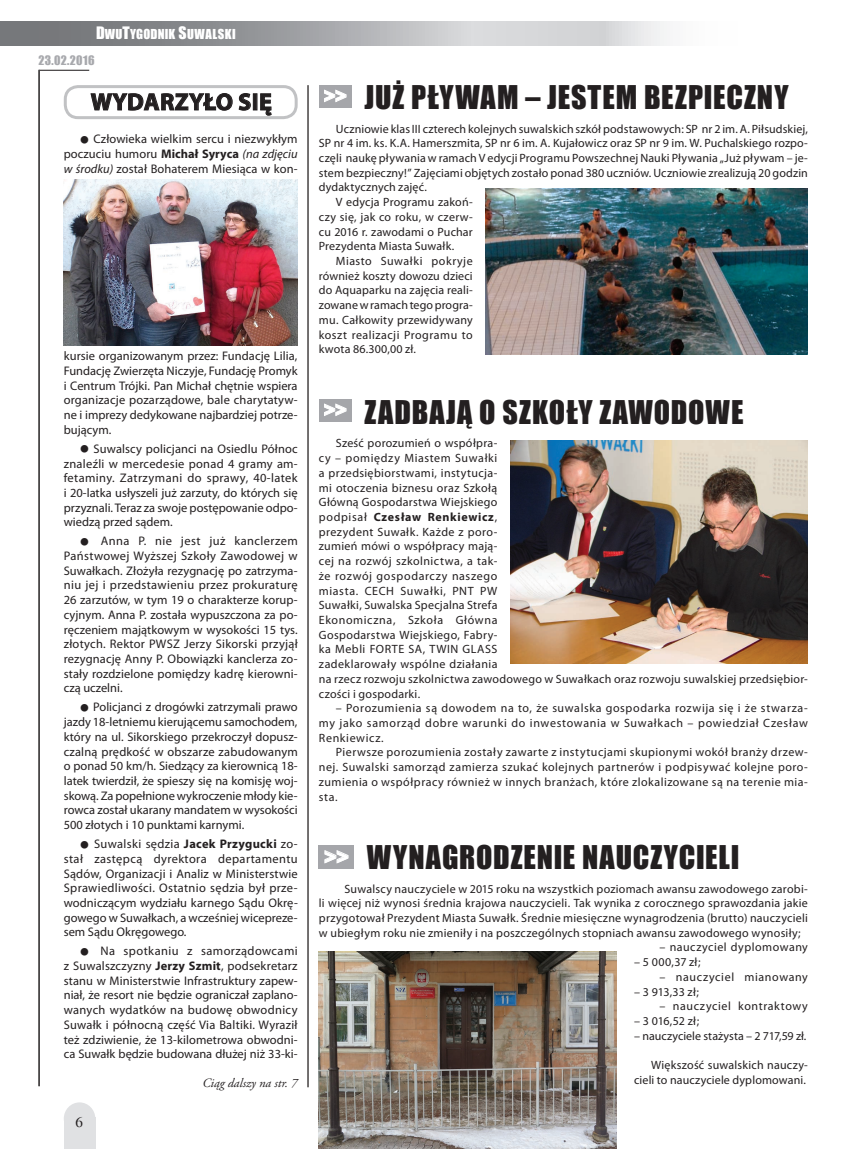
<style>
.page{position:relative;width:859px;height:1149px;background:#fff}
.page>*{position:absolute;margin:0;border:0;box-sizing:border-box;transform-origin:0 0}
._2_tytul_impact_22{font:30px "Impact";letter-spacing:.03em;color:#231f20}
.t1{font:24.6px "Impact";color:#fff;scale:.94 1}
._3_śródtytul{font:700 24px "Myriad Pro";letter-spacing:.02em;color:#231f20}
.t2{font:22.95px "Impact";color:#fff;scale:.94 1}
.t3{font:15px "Times";color:#231f20}
._4_podpis{font:italic 12.75px "Adobe Garamond Pro";color:#231f20}
.t4{font:12.6px "Impact";letter-spacing:.015em;color:#fff}
._6_wydarzenia{font:12.45px/14.7px "Myriad Pro";color:#231f20;text-align:justify}
._6_ramka{font:12px/14.7px "Myriad Pro";letter-spacing:.03em;color:#231f20;text-align:justify}
._6_ramka-2{font:12px "Myriad Pro";letter-spacing:.05em;color:#231f20}
._6_ramka-3{font:12px "Myriad Pro";color:#231f20}
.t5{font:12px "Impact";letter-spacing:.03em;color:#a8a9ad}
.s1{font-size:15.75px}
.s2{font-weight:700}
.s3{font-style:italic}
</style>
<div class="page">
<hr style="left:39px;top:70px;width:1px;height:1015px;background:#231f20">
<hr style="left:39px;top:70px;width:50px;height:1px;background:#231f20">
<div style="left:64px;top:1101px;width:31px;height:33px;background:#e0e1e3;border-radius:50%"></div>
<div style="left:64px;top:1117px;width:31px;height:31px;background:#e0e1e3"></div>
<svg style="left:0;top:21px;width:667px;height:24px;background:#abadaf"></svg>
<hr style="left:307px;top:85px;width:2px;height:1001px;background:#080302">
<svg style="left:63px;top:85px;width:235px;height:33px"></svg>
<img style="left:485px;top:188px;width:323px;height:166px">
<img style="left:319px;top:951px;width:297px;height:197px">
<div style="left:319px;top:85px;width:33px;height:22px;background:#a5a6aa"></div>
<svg style="left:324px;top:90px;width:22px;height:12px"></svg>
<div style="left:319px;top:844px;width:35px;height:24px;background:#a5a6aa"></div>
<svg style="left:325px;top:850px;width:23px;height:12px"></svg>
<img style="left:64px;top:179px;width:234px;height:166px">
<div style="left:319px;top:399px;width:33px;height:22px;background:#a5a6aa"></div>
<svg style="left:324px;top:404px;width:22px;height:11px"></svg>
<img style="left:510px;top:440px;width:298px;height:223px">
<p class="t4" style="left:96px;top:25px;width:141px"><span class="s1">D</span>WU<span class="s1">T</span>YGODNIK <span class="s1">S</span>UWALSKI</p>
<p class="t5" style="left:38px;top:51px;width:58px">23.02.2016</p>
<p class="_3_śródtytul" style="left:91px;top:88px;width:183px">WYDARZYŁO SIĘ</p>
<p class="_6_wydarzenia" style="left:64px;top:132px;width:235px;text-indent:17px">■ Człowieka wielkim sercu i niezwykłym poczuciu humoru <span class="s2">Michał Syryca</span> <span class="s3">(na zdjęciu w środku)</span> został Bohaterem Miesiąca w kon-</p>
<p class="_6_wydarzenia" style="left:64px;top:349px;width:235px">kursie organizowanym przez: Fundację Lilia, Fundację Zwierzęta Niczyje, Fundację Promyk i Centrum Trójki. Pan Michał chętnie wspiera organizacje pozarządowe, bale charytatyw&shy;ne i imprezy dedykowane najbardziej potrze&shy;bującym.</p>
<p class="_6_wydarzenia" style="left:64px;top:441px;width:235px;text-indent:17px">■ Suwalscy policjanci na Osiedlu Północ znaleźli w mercedesie ponad 4 gramy am&shy;fetaminy. Zatrzymani do sprawy, 40-latek i 20-latka usłyszeli już zarzuty, do których się przyznali. Teraz za swoje postępowanie odpo&shy;wiedzą przed sądem.</p>
<p class="_6_wydarzenia" style="left:64px;top:534px;width:236px;text-indent:17px">■ Anna P. nie jest już kanclerzem Państwowej Wyższej Szkoły Zawodowej w Suwałkach. Złożyła rezygnację po zatrzyma&shy;niu jej i przedstawieniu przez prokuraturę 26 zarzutów, w tym 19 o charakterze korup&shy;cyjnym. Anna P. została wypuszczona za po&shy;ręczeniem majątkowym w wysokości 15 tys. złotych. Rektor PWSZ Jerzy Sikorski przyjął rezygnację Anny P. Obowiązki kanclerza zo&shy;stały rozdzielone pomiędzy kadrę kierowni&shy;czą uczelni.</p>
<p class="_6_wydarzenia" style="left:64px;top:700px;width:235px;text-indent:17px">■ Policjanci z drogówki zatrzymali prawo jazdy 18-letniemu kierującemu samochodem, który na ul. Sikorskiego przekroczył dopusz&shy;czalną prędkość w obszarze zabudowanym o ponad 50 km/h. Siedzący za kierownicą 18- latek twierdził, że spieszy się na komisję woj&shy;skową. Za popełnione wykroczenie młody kie&shy;rowca został ukarany mandatem w wysokości 500 złotych i 10 punktami karnymi.</p>
<p class="_6_wydarzenia" style="left:64px;top:836px;width:236px;text-indent:17px">■ Suwalski sędzia <span class="s2">Jacek Przygucki</span> zo&shy;stał zastępcą dyrektora departamentu Sądów, Organizacji i Analiz w Ministerstwie Sprawiedliwości. Ostatnio sędzia był prze&shy;wodniczącym wydziału karnego Sądu Okrę&shy;gowego w Suwałkach, a wcześniej wicepreze&shy;sem Sądu Okręgowego.</p>
<p class="_6_wydarzenia" style="left:64px;top:943px;width:235px;text-indent:17px">■ Na spotkaniu z samorządowcami z Suwalszczyzny <span class="s2">Jerzy Szmit</span>, podsekretarz stanu w Ministerstwie Infrastruktury zapew&shy;niał, że resort nie będzie ograniczał zaplano&shy;wanych wydatków na budowę obwodnicy Suwałk i północną część Via Baltiki. Wyraził też zdziwienie, że 13-kilometrowa obwodni&shy;ca Suwałk będzie budowana dłużej niż 33-ki-</p>
<p class="t3" style="left:75px;top:1113px;width:9px">6</p>
<p class="_4_podpis" style="left:202px;top:1075px;width:97px">Ciąg dalszy na str. 7</p>
<p class="_2_tytul_impact_22" style="left:364px;top:74px;width:426px">JUŻ PŁYWAM – JESTEM BEZPIECZNY</p>
<p class="_6_ramka" style="left:319px;top:121px;width:490px;text-indent:17px">Uczniowie klas III czterech kolejnych suwalskich szkół podstawowych: SP nr 2 im. A. Piłsudskiej, SP nr 4 im. ks. K.A. Hamerszmita, SP nr 6 im. A. Kujałowicz oraz SP nr 9 im. W. Puchalskiego rozpo&shy;częli naukę pływania w ramach V edycji Programu Powszechnej Nauki Pływania „Już pływam – je&shy;stem bezpieczny!” Zajęciami objętych zostało ponad 380 uczniów. Uczniowie zrealizują 20 godzin dydaktycznych zajęć.</p>
<p class="_6_ramka" style="left:319px;top:195px;width:155px;text-indent:17px">V edycja Programu zakoń&shy;czy się, jak co roku, w czerw&shy;cu 2016 r. zawodami o Puchar Prezydenta Miasta Suwałk.</p>
<p class="_6_ramka" style="left:319px;top:254px;width:155px;text-indent:17px">Miasto Suwałki pokryje również koszty dowozu dzieci do Aquaparku na zajęcia reali&shy;zowane w ramach tego progra&shy;mu. Całkowity przewidywany koszt realizacji Programu to kwota 86.300,00 zł.</p>
<p class="t2" style="left:324px;top:78px;width:26px">&gt;&gt;</p>
<p class="_2_tytul_impact_22" style="left:364px;top:388px;width:381px">ZADBAJĄ O SZKOŁY ZAWODOWE</p>
<p class="_6_ramka" style="left:319px;top:436px;width:490px;text-align:left;text-indent:17px">Sześć porozumień o współpra-<br>cy – pomiędzy Miastem Suwałki<br>a przedsiębiorstwami, instytucja-<br>mi otoczenia biznesu oraz Szkołą<br>Główną Gospodarstwa Wiejskiego<br>podpisał <span class="s2">Czesław Renkiewicz</span>,<br>prezydent Suwałk. Każde z poro-<br>zumień mówi o współpracy mają-<br>cej na rozwój szkolnictwa, a tak-<br>że rozwój gospodarczy naszego<br>miasta. CECH Suwałki, PNT PW<br>Suwałki, Suwalska Specjalna Strefa<br>Ekonomiczna, Szkoła Główna<br>Gospodarstwa Wiejskiego, Fabry-<br>ka Mebli FORTE SA, TWIN GLASS<br>zadeklarowały wspólne działania<br>na rzecz rozwoju szkolnictwa zawodowego w Suwałkach oraz rozwoju suwalskiej przedsiębior&shy;czości i gospodarki.</p>
<p class="_6_ramka" style="left:319px;top:701px;width:490px;text-indent:17px">– Porozumienia są dowodem na to, że suwalska gospodarka rozwija się i że stwarza&shy;my jako samorząd dobre warunki do inwestowania w Suwałkach – powiedział Czesław Renkiewicz.</p>
<p class="_6_ramka" style="left:319px;top:745px;width:490px;text-indent:17px">Pierwsze porozumienia zostały zawarte z instytucjami skupionymi wokół branży drzew&shy;nej. Suwalski samorząd zamierza szukać kolejnych partnerów i podpisywać kolejne poro&shy;zumienia o współpracy również w innych branżach, które zlokalizowane są na terenie mia&shy;sta.</p>
<p class="t2" style="left:324px;top:392px;width:26px">&gt;&gt;</p>
<p class="_2_tytul_impact_22" style="left:367px;top:833px;width:374px">WYNAGRODZENIE NAUCZYCIELI</p>
<p class="_6_ramka" style="left:319px;top:881px;width:490px;text-indent:26px">Suwalscy nauczyciele w 2015 roku na wszystkich poziomach awansu zawodowego zarobi&shy;li więcej niż wynosi średnia krajowa nauczycieli. Tak wynika z corocznego sprawozdania jakie przygotował Prezydent Miasta Suwałk. Średnie miesięczne wynagrodzenia (brutto) nauczycieli w ubiegłym roku nie zmieniły i na poszczególnych stopniach awansu zawodowego wynosiły;</p>
<p class="_6_ramka" style="left:660px;top:940px;width:150px">– nauczyciel dyplomowany</p>
<p class="_6_ramka" style="left:634px;top:954px;width:68px">– 5 000,37 zł;</p>
<p class="_6_ramka-2" style="left:660px;top:969px;width:150px">– nauczyciel mianowany</p>
<p class="_6_ramka" style="left:634px;top:984px;width:66px">– 3 913,33 zł;</p>
<p class="_6_ramka-2" style="left:660px;top:999px;width:150px">– nauczyciel kontraktowy</p>
<p class="_6_ramka" style="left:634px;top:1013px;width:67px">– 3 016,52 zł;</p>
<p class="_6_ramka-3" style="left:634px;top:1028px;width:174px">– nauczyciele stażysta – 2 717,59 zł.</p>
<p class="_6_ramka" style="left:634px;top:1057px;width:175px;text-align:right">Większość suwalskich nauczy&shy;cieli to nauczyciele dyplomowani.</p>
<p class="t1" style="left:324px;top:837px;width:28px">&gt;&gt;</p>
</div>
